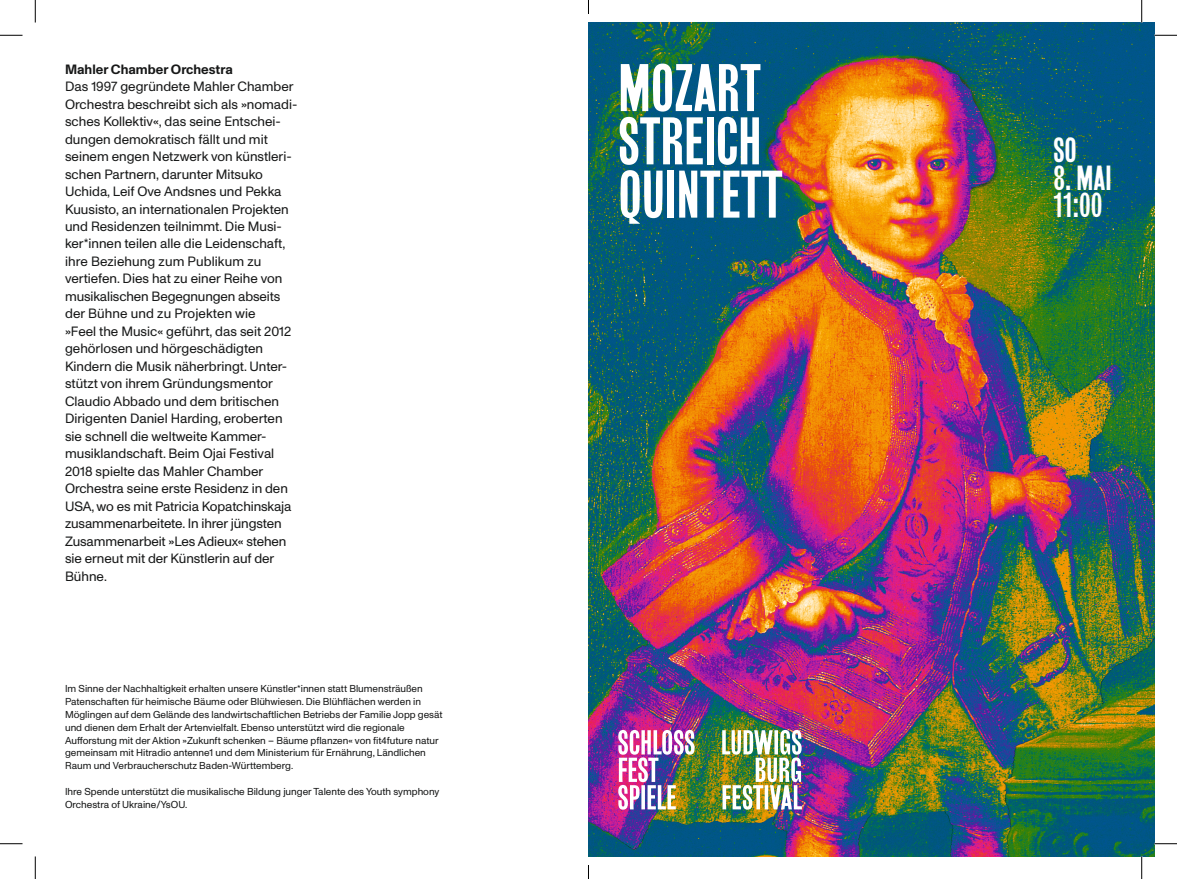
<style>
.page{position:relative;width:1177px;height:879px;background:#fff}
.page>*{position:absolute;margin:0;border:0;box-sizing:border-box;transform-origin:0 0}
.t1{font:62.7px/53.2px "Girott";color:#fff}
.t2{font:32.55px/27.5px "Girott";color:#fff}
.t3{font:13.5px/17.4px "Monument Grotesk";color:#171818}
.t4{font:700 13.5px "Monument Grotesk";color:#171818}
.t5{font:10.05px/12.9px "Monument Grotesk";color:#171818}
</style>
<div class="page">
<img style="left:588px;top:23px;width:566px;height:833px">
<img style="left:618px;top:729px;width:76px;height:80px">
<img style="left:722px;top:729px;width:79px;height:80px">
<svg style="left:0;top:35px;width:22px;height:1px"></svg>
<svg style="left:1154px;top:35px;width:22px;height:1px"></svg>
<svg style="left:0;top:843px;width:22px;height:1px"></svg>
<svg style="left:1154px;top:843px;width:22px;height:1px"></svg>
<svg style="left:35px;top:0;width:1px;height:23px"></svg>
<svg style="left:35px;top:856px;width:1px;height:22px"></svg>
<svg style="left:1141px;top:0;width:1px;height:23px"></svg>
<svg style="left:1141px;top:856px;width:1px;height:22px"></svg>
<svg style="left:588px;top:0;width:1px;height:14px"></svg>
<svg style="left:588px;top:865px;width:1px;height:13px"></svg>
<p class="t4" style="left:65px;top:59px;width:169px">Mahler Chamber Orchestra</p>
<p class="t3" style="left:65px;top:77px;width:234px">Das 1997 gegründete Mahler Chamber Orchestra beschreibt sich als »nomadi&shy;sches Kollektiv«, das seine Entschei&shy;dungen demokratisch fällt und mit seinem engen Netzwerk von künstleri&shy;schen Partnern, darunter Mitsuko Uchida, Leif Ove Andsnes und Pekka Kuusisto, an internationalen Projekten und Residenzen teilnimmt. Die Musi&shy;ker*innen teilen alle die Leidenschaft, ihre Beziehung zum Publikum zu vertiefen. Dies hat zu einer Reihe von musikalischen Begegnungen abseits der Bühne und zu Projekten wie<br>»Feel the Music« geführt, das seit 2012 gehörlosen und hörgeschädigten Kindern die Musik näherbringt. Unter&shy;stützt von ihrem Gründungsmentor Claudio Abbado und dem britischen Dirigenten Daniel Harding, eroberten sie schnell die weltweite Kammer&shy;musiklandschaft. Beim Ojai Festival 2018 spielte das Mahler Chamber Orchestra seine erste Residenz in den USA, wo es mit Patricia Kopatchinskaja zusammenarbeitete. In ihrer jüngsten Zusammenarbeit »Les Adieux« stehen sie erneut mit der Künstlerin auf der Bühne.</p>
<p class="t5" style="left:65px;top:681px;width:379px">Im Sinne der Nachhaltigkeit erhalten unsere Künstler*innen statt Blumensträußen Patenschaften für heimische Bäume oder Blühwiesen. Die Blühflächen werden in Möglingen auf dem Gelände des landwirtschaftlichen Betriebs der Familie Jopp gesät und dienen dem Erhalt der Artenvielfalt. Ebenso unterstützt wird die regionale Aufforstung mit der Aktion »Zukunft schenken – Bäume pflanzen« von fit4future natur gemeinsam mit Hitradio antenne1 und dem Ministerium für Ernährung, Ländlichen Raum und Verbraucherschutz Baden-Württemberg.</p>
<p class="t5" style="left:65px;top:784px;width:376px">Ihre Spende unterstützt die musikalische Bildung junger Talente des Youth symphony<br>Orchestra of Ukraine/YsOU.</p>
<h1 class="t1" style="left:618px;top:61px;width:166px">MOZART<br>STREICH<br>QUINTETT</h1>
<h2 class="t2" style="left:1053px;top:137px;width:25px">SO</h2>
<h2 class="t2" style="left:1053px;top:164px;width:60px">8. MAI<br>11:00</h2>
</div>
